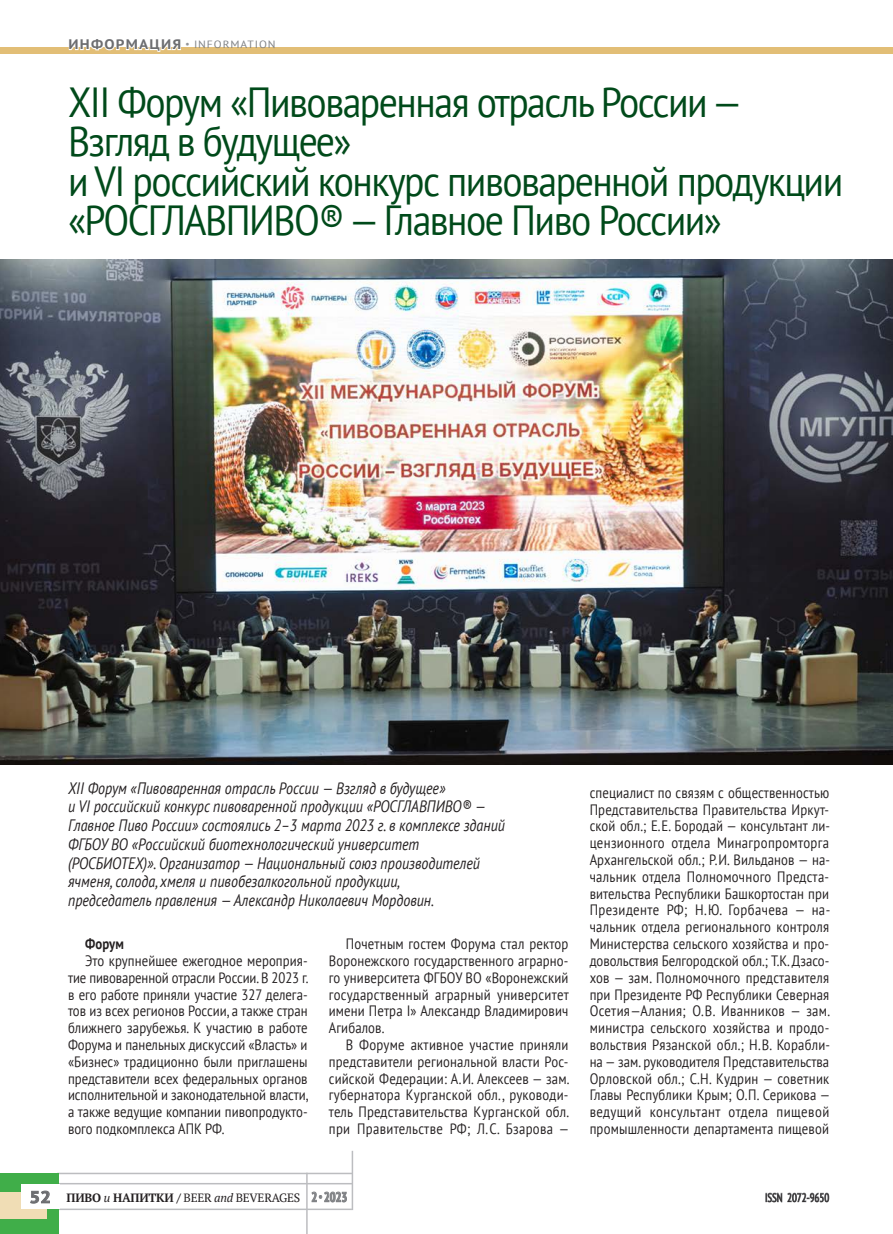
<style>
.page{position:relative;width:893px;height:1234px;background:#fff}
.page>*{position:absolute;margin:0;border:0;box-sizing:border-box;transform-origin:0 0}
.t1{font:42px/39px "PT Sans";letter-spacing:-.04em;color:#004a1a;scale:.9 1}
.t2{font:italic 16.5px/18.8px "PT Sans";color:#231f20;scale:.85 1}
.t3{font:15px/16.8px "PT Sans";letter-spacing:.01em;color:#231f20;text-align:justify;scale:.85 1}
.t4{font:700 15px "PT Sans";letter-spacing:.01em;color:#231f20;scale:.85 1}
.t5{font:12px "PT Serif";letter-spacing:-.02em;color:#231f20}
.t6{font:condensed 12px "PT Sans";color:#231f20;scale:.9 1}
.t7{font:10.5px "PT Sans";letter-spacing:.08em;color:#808285;scale:1.1 1}
.s1{font-weight:700;font-size:13.8px;color:#6c6d70}
.s2{font-weight:700;font-size:9px;color:#939598}
.s3{font-family:"PT Sans";font-weight:700;font-size:16.5px;color:#6c6d70}
.s4{font-weight:700}
.s5{font-style:italic}
.s6{font-family:"PT Sans";font-weight:700;font-stretch:condensed;font-size:13.5px;color:#808285}
.s7{font-family:"PT Sans";font-stretch:condensed;font-size:10.5px;color:#808285}
</style>
<div class="page">
<div style="left:0;top:47px;width:893px;height:7px;background:#e2be76"></div>
<hr style="left:57px;top:1182px;width:296px;height:2px;background:#bcbdc0">
<hr style="left:57px;top:1172px;width:296px;height:1px;background:#bcbdc0">
<hr style="left:57px;top:1208px;width:295px;height:1px;background:#bcbdc0">
<div style="left:0;top:1172px;width:59px;height:61px;background:#40ae49"></div>
<div style="left:0;top:1191px;width:47px;height:26px;background:#f0ddb5"></div>
<svg style="left:311px;top:1191px;width:36px;height:11px"></svg>
<svg style="left:766px;top:1192px;width:63px;height:10px"></svg>
<hr style="left:352px;top:1150px;width:1px;height:59px;background:#bcbdc0">
<hr style="left:306px;top:1172px;width:2px;height:61px;background:#bcbdc0">
<div style="left:21px;top:1184px;width:38px;height:24px;background:#fff"></div>
<svg style="left:30px;top:1190px;width:20px;height:13px"></svg>
<svg style="left:68px;top:47px;width:113px;height:5px"></svg>
<img style="left:0;top:260px;width:893px;height:504px">
<p class="t7" style="left:69px;top:37px;width:190px"><span class="s1">ИНФОРМАЦИЯ</span> <span class="s2">•</span> INFORMATION</p>
<h1 class="t1" style="left:68px;top:82px;width:863px">XII Форум «Пивоваренная отрасль России — Взгляд в будущее»<br>и VI российский конкурс пивоваренной продукции «РОСГЛАВПИВО® — Главное Пиво России»</h1>
<p class="t2" style="left:68px;top:778px;width:516px">XII Форум «Пивоваренная отрасль России — Взгляд в будущее»<br>и VI российский конкурс пивоваренной продукции «РОСГЛАВПИВО® — Главное Пиво России» состоялись 2–3 марта 2023 г. в комплексе зданий ФГБОУ ВО «Российский биотехнологический университет (РОСБИОТЕХ)». Организатор — Национальный союз производителей ячменя, солода, хмеля и пивобезалкогольной продукции,<br>председатель правления — Александр Николаевич Мордовин.</p>
<p class="t4" style="left:85px;top:933px;width:47px">Форум</p>
<p class="t3" style="left:68px;top:951px;width:284px;text-indent:17px">Это крупнейшее ежегодное мероприя&shy;тие пивоваренной отрасли России. В 2023 г. в его работе приняли участие 327 делега&shy;тов из всех регионов России, а также стран ближнего зарубежья. К участию в работе Форума и панельных дискуссий «Власть» и «Бизнес» традиционно были приглашены представители всех федеральных органов исполнительной и законодательной власти, а также ведущие компании пивопродукто&shy;вого подкомплекса АПК РФ.</p>
<p class="t3" style="left:329px;top:934px;width:284px;text-indent:17px">Почетным гостем Форума стал ректор Воронежского государственного аграрно&shy;го университета ФГБОУ ВО «Воронежский государственный аграрный университет имени Петра I» Александр Владимирович Агибалов.</p>
<p class="t3" style="left:329px;top:1035px;width:284px;text-indent:17px">В Форуме активное участие приняли представители региональной власти Рос&shy;сийской Федерации: А.И. Алексеев — зам. губернатора Курганской обл., руководи&shy;тель Представительства Курганской обл. при Правительстве РФ; Л.С. Бзарова —</p>
<p class="t3" style="left:590px;top:783px;width:285px">специалист по связям с общественностью Представительства Правительства Иркут&shy;ской обл.; Е.Е. Бородай — консультант ли&shy;цензионного отдела Минагропромторга Архангельской обл.; Р.И. Вильданов — на&shy;чальник отдела Полномочного Предста&shy;вительства Республики Башкортостан при Президенте РФ; Н.Ю. Горбачева — на&shy;чальник отдела регионального контроля Министерства сельского хозяйства и про&shy;довольствия Белгородской обл.; Т.К. Дзасо&shy;хов — зам. Полномочного представителя при Президенте РФ Республики Северная Осетия—Алания; О.В. Иванников — зам. министра сельского хозяйства и продо&shy;вольствия Рязанской обл.; Н.В. Корабли&shy;на — зам. руководителя Представительства Орловской обл.; С.Н. Кудрин — советник Главы Республики Крым; О.П. Серикова — ведущий консультант отдела пищевой промышленности департамента пищевой</p>
<p class="t5" style="left:29px;top:1189px;width:319px"><span class="s3">52</span> <span class="s4">ПИВО</span> <span class="s5">и</span> <span class="s4">НАПИТКИ /</span> BEER <span class="s5">and</span> BEVERAGES <span class="s6">2</span> <span class="s7">•</span> <span class="s6">2023</span></p>
<p class="t6" style="left:765px;top:1189px;width:73px">ISSN 2072-9650</p>
</div>
